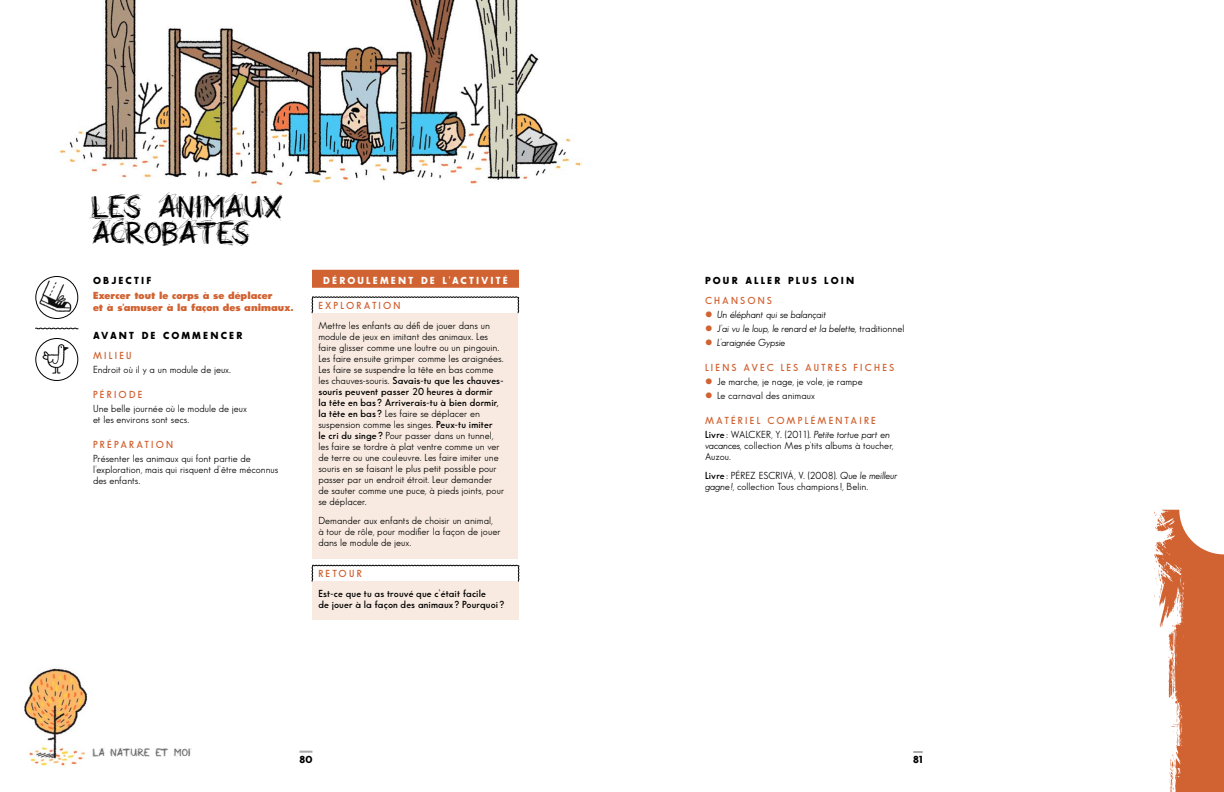
<style>
.page{position:relative;width:1224px;height:792px;background:#fff}
.page>*{position:absolute;margin:0;border:0;box-sizing:border-box;transform-origin:0 0}
.t1{font:20px/26px "All Over Again";letter-spacing:.005em;color:#000}
.t2{font:10px/11px "Sans Serif FLF";letter-spacing:.005em;color:#000}
.t3{font:600 10px/14px "Sans Serif FLF";letter-spacing:.215em;color:#d16231}
.t4{font:italic 10px/14px "Sans Serif FLF";letter-spacing:-.005em;color:#000}
.t5{font:600 10px/11px "Sans Serif FLF";letter-spacing:.01em;color:#000}
.t6{font:700 expanded 10px/12px "Sans Serif FLF";letter-spacing:.005em;color:#d16231}
.t7{font:700 10px "Sans Serif FLF";letter-spacing:.21em;color:#000}
.t8{font:700 10px "Sans Serif FLF";letter-spacing:.195em;color:#fbfbfb}
.t9{font:7px "All Over Again";letter-spacing:.02em;color:#636466}
.s1{font-weight:600}
.s2{font-style:normal}
.s3{color:#000}
.s4{font-weight:400;color:#000}
.s5{font-weight:400;font-style:italic;color:#000}
.s6{font-style:italic}
</style>
<div class="page">
<img style="left:24px;top:667px;width:64px;height:100px">
<img style="left:59px;top:0;width:523px;height:188px">
<svg style="left:300px;top:751px;width:12px;height:2px"></svg>
<svg style="left:913px;top:751px;width:10px;height:2px"></svg>
<svg style="left:1154px;top:509px;width:70px;height:283px"></svg>
<div style="left:312px;top:270px;width:207px;height:18px;background:#d16231"></div>
<div style="left:312px;top:313px;width:206px;height:245px;background:#f8eae0"></div>
<svg style="left:312px;top:296px;width:207px;height:17px"></svg>
<div style="left:312px;top:581px;width:207px;height:39px;background:#f8eae0"></div>
<svg style="left:312px;top:565px;width:207px;height:17px"></svg>
<svg style="left:35px;top:328px;width:44px;height:1px"></svg>
<img style="left:36px;top:276px;width:41px;height:42px">
<div style="left:35px;top:276px;width:43px;height:43px;border:1px solid #000;border-radius:50%"></div>
<img style="left:38px;top:338px;width:36px;height:42px">
<div style="left:35px;top:338px;width:43px;height:43px;border:1px solid #000;border-radius:50%"></div>
<h1 class="t1" style="left:93px;top:197px;width:192px">LES ANIMAUX<br>ACROBATES</h1>
<p class="t7" style="left:93px;top:275px;width:60px">OBJECTIF</p>
<p class="t6" style="left:93px;top:289px;width:202px">Exercer tout le corps à se déplacer<br>et à s’amuser à la façon des animaux.</p>
<p class="t7" style="left:93px;top:330px;width:151px">AVANT DE COMMENCER</p>
<p class="t3" style="left:93px;top:348px;width:40px">MILIEU</p>
<p class="t2" style="left:93px;top:364px;width:140px">Endroit où il y a un module de jeux.</p>
<p class="t3" style="left:93px;top:387px;width:51px">PÉRIODE</p>
<p class="t2" style="left:93px;top:403px;width:156px">Une belle journée où le module de jeux et les environs sont secs.</p>
<p class="t3" style="left:93px;top:437px;width:82px">PRÉPARATION</p>
<p class="t2" style="left:93px;top:453px;width:187px">Présenter les animaux qui font partie de l’exploration, mais qui risquent d’être méconnus des enfants.</p>
<p class="t8" style="left:323px;top:275px;width:186px">DÉROULEMENT DE L’ACTIVITÉ</p>
<p class="t3" style="left:318px;top:299px;width:84px">EXPLORATION</p>
<p class="t2" style="left:318px;top:320px;width:188px">Mettre les enfants au défi de jouer dans un module de jeux en imitant des animaux. Les faire glisser comme une loutre ou un pingouin.<br>Les faire ensuite grimper comme les araignées.<br>Les faire se suspendre la tête en bas comme les chauves-souris. <span class="s1">Savais-tu que les chauves&shy;souris peuvent passer 20 heures à dormir<br>la tête en bas ? Arriverais-tu à bien dormir, la tête en bas ?</span> Les faire se déplacer en suspension comme les singes. <span class="s1">Peux-tu imiter<br>le cri du singe ?</span> Pour passer dans un tunnel, les faire se tordre à plat ventre comme un ver de terre ou une couleuvre. Les faire imiter une souris en se faisant le plus petit possible pour passer par un endroit étroit. Leur demander de sauter comme une puce, à pieds joints, pour se déplacer.</p>
<p class="t2" style="left:318px;top:515px;width:184px">Demander aux enfants de choisir un animal,<br>à tour de rôle, pour modifier la façon de jouer dans le module de jeux.</p>
<p class="t3" style="left:318px;top:567px;width:45px">RETOUR</p>
<p class="t5" style="left:318px;top:588px;width:187px">Est-ce que tu as trouvé que c’était facile<br>de jouer à la façon des animaux ? Pourquoi ?</p>
<p class="t7" style="left:705px;top:275px;width:151px">POUR ALLER PLUS LOIN</p>
<p class="t3" style="left:705px;top:293px;width:69px">CHANSONS</p>
<p class="t4" style="left:717px;top:307px;width:189px">Un éléphant qui se balançait<br>J’ai vu le loup, le renard et la belette<span class="s2">, traditionnel<br></span>L’araignée Gypsie</p>
<p class="t3" style="left:705px;top:360px;width:191px">LIENS AVEC LES AUTRES FICHES</p>
<p class="t2" style="left:717px;top:374px;width:147px;line-height:14px">Je marche, je nage, je vole, je rampe<br>Le carnaval des animaux</p>
<p class="t3" style="left:705px;top:413px;width:186px">MATÉRIEL COMPLÉMENTAIRE<br><span class="s3">Livre</span> <span class="s4">: WALCKER, Y. (2011).</span> <span class="s5">Petite tortue part en</span></p>
<p class="t2" style="left:705px;top:440px;width:190px"><span class="s6">vacances</span>, collection Mes p’tits albums à toucher,<br>Auzou.</p>
<p class="t2" style="left:705px;top:470px;width:194px"><span class="s1">Livre</span> : PÉREZ ESCRIVÁ, V. (2008). <span class="s6">Que le meilleur gagne !</span>, collection Tous champions!, Belin.</p>
<p class="t9" style="left:93px;top:749px;width:100px">LA NATURE ET MOI</p>
<p class="t7" style="left:300px;top:754px;width:14px">80</p>
<p class="t7" style="left:913px;top:754px;width:11px">81</p>
</div>
